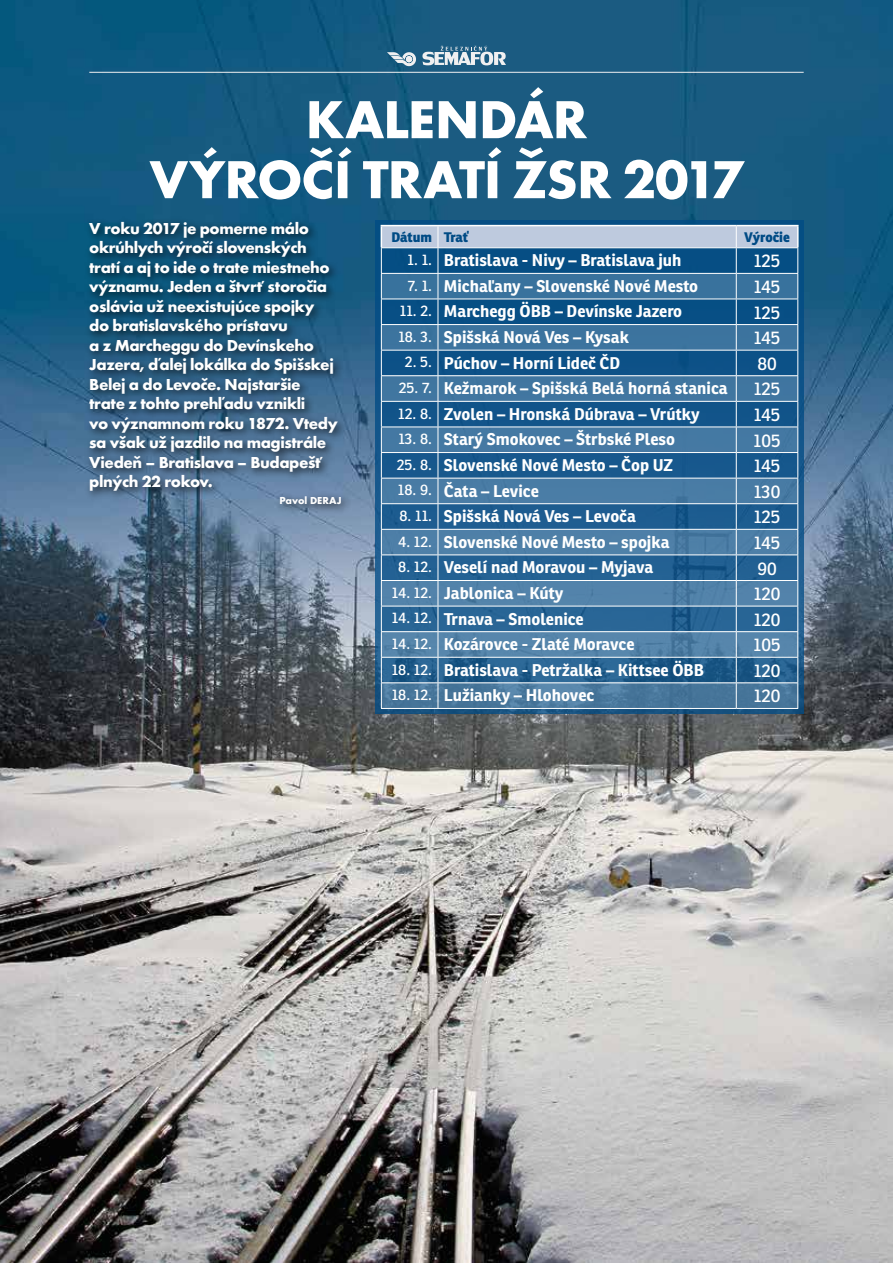
<style>
.page{position:relative;width:893px;height:1263px;background:#fff}
.page>*{position:absolute;margin:0;border:0;box-sizing:border-box;transform-origin:0 0}
.t1{font:700 55.5px/60px "Futura TOT";letter-spacing:-.02em;color:#fff;text-align:center}
.t2{font:18px "Ronnia";color:#fff}
.t3{font:700 16.5px "Ronnia";color:#fff}
.t4{font:700 16.5px/19.5px "Futura TOT";letter-spacing:-.025em;color:#fff}
.t5{font:800 13.5px "Ronnia";letter-spacing:-.01em;color:#004b85}
.t6{font:700 10.5px "Futura TOT";color:#fff}
.s1{font-weight:400;font-size:15px}
</style>
<div class="page">
<img style="left:0;top:0;width:893px;height:1263px">
<svg style="left:376px;top:220px;width:428px;height:493px;background:#19588a"></svg>
<div style="left:85px;top:217px;width:267px;height:298px;background:#000;opacity:.75"></div>
<svg style="left:422px;top:46px;width:84px;height:19px"></svg>
<svg style="left:387px;top:52px;width:29px;height:14px"></svg>
<hr style="left:89px;top:72px;width:715px;height:1px;background:#f0f0f1">
<hr style="left:381px;top:225px;width:57px;height:1px;background:#fff">
<hr style="left:438px;top:225px;width:298px;height:1px;background:#fff">
<hr style="left:736px;top:225px;width:63px;height:1px;background:#fff">
<hr style="left:797px;top:226px;width:2px;height:21px;background:#fff">
<svg style="left:381px;top:226px;width:417px;height:482px;background:#3e749f"></svg>
<hr style="left:381px;top:708px;width:57px;height:1px;background:#fff">
<hr style="left:438px;top:708px;width:298px;height:1px;background:#fff">
<hr style="left:736px;top:708px;width:62px;height:1px;background:#fff">
<h1 class="t1" style="left:149px;top:89px;width:596px">KALENDÁR<br>VÝROČÍ TRATÍ ŽSR 2017</h1>
<p class="t5" style="left:391px;top:228px;width:78px">Dátum Trať</p>
<p class="t5" style="left:744px;top:228px;width:47px">Výročie</p>
<p class="t3" style="left:408px;top:250px;width:275px"><span class="s1">1. 1.</span> Bratislava - Nivy – Bratislava juh</p>
<p class="t2" style="left:754px;top:250px;width:28px">125</p>
<p class="t3" style="left:408px;top:275px;width:292px"><span class="s1">7. 1.</span> Michaľany – Slovenské Nové Mesto</p>
<p class="t2" style="left:754px;top:275px;width:28px">145</p>
<p class="t3" style="left:400px;top:301px;width:284px"><span class="s1">11. 2.</span> Marchegg ÖBB – Devínske Jazero</p>
<p class="t2" style="left:754px;top:301px;width:28px">125</p>
<p class="t3" style="left:398px;top:327px;width:232px"><span class="s1">18. 3.</span> Spišská Nová Ves – Kysak</p>
<p class="t2" style="left:754px;top:326px;width:28px">145</p>
<p class="t3" style="left:405px;top:352px;width:217px"><span class="s1">2. 5.</span> Púchov – Horní Lideč ČD</p>
<p class="t2" style="left:757px;top:352px;width:21px">80</p>
<p class="t3" style="left:399px;top:378px;width:330px"><span class="s1">25. 7.</span> Kežmarok – Spišská Belá horná stanica</p>
<p class="t2" style="left:754px;top:378px;width:28px">125</p>
<p class="t3" style="left:398px;top:403px;width:303px"><span class="s1">12. 8.</span> Zvolen – Hronská Dúbrava – Vrútky</p>
<p class="t2" style="left:754px;top:403px;width:28px">145</p>
<p class="t3" style="left:398px;top:429px;width:278px"><span class="s1">13. 8.</span> Starý Smokovec – Štrbské Pleso</p>
<p class="t2" style="left:754px;top:429px;width:28px">105</p>
<p class="t3" style="left:397px;top:455px;width:278px"><span class="s1">25. 8.</span> Slovenské Nové Mesto – Čop UZ</p>
<p class="t2" style="left:754px;top:454px;width:28px">145</p>
<p class="t3" style="left:398px;top:480px;width:142px"><span class="s1">18. 9.</span> Čata – Levice</p>
<p class="t2" style="left:754px;top:480px;width:28px">130</p>
<p class="t3" style="left:399px;top:506px;width:238px"><span class="s1">8. 11.</span> Spišská Nová Ves – Levoča</p>
<p class="t2" style="left:754px;top:506px;width:28px">125</p>
<p class="t3" style="left:398px;top:531px;width:273px"><span class="s1">4. 12.</span> Slovenské Nové Mesto – spojka</p>
<p class="t2" style="left:754px;top:531px;width:28px">145</p>
<p class="t3" style="left:398px;top:557px;width:256px"><span class="s1">8. 12.</span> Veselí nad Moravou – Myjava</p>
<p class="t2" style="left:757px;top:557px;width:21px">90</p>
<p class="t3" style="left:392px;top:582px;width:173px"><span class="s1">14. 12.</span> Jablonica – Kúty</p>
<p class="t2" style="left:754px;top:582px;width:28px">120</p>
<p class="t3" style="left:392px;top:608px;width:193px"><span class="s1">14. 12.</span> Trnava – Smolenice</p>
<p class="t2" style="left:754px;top:608px;width:28px">120</p>
<p class="t3" style="left:392px;top:634px;width:244px"><span class="s1">14. 12.</span> Kozárovce - Zlaté Moravce</p>
<p class="t2" style="left:754px;top:634px;width:28px">105</p>
<p class="t3" style="left:392px;top:659px;width:314px"><span class="s1">18. 12.</span> Bratislava - Petržalka – Kittsee ÖBB</p>
<p class="t2" style="left:754px;top:659px;width:28px">120</p>
<p class="t3" style="left:392px;top:685px;width:204px"><span class="s1">18. 12.</span> Lužianky – Hlohovec</p>
<p class="t2" style="left:754px;top:685px;width:28px">120</p>
<p class="t4" style="left:89px;top:218px;width:250px">V roku 2017 je pomerne málo okrúhlych výročí slovenských tratí a aj to ide o trate miestneho významu. Jeden a štvrť storočia oslávia už neexistujúce spojky do bratislavského prístavu<br>a z Marcheggu do Devínskeho<br>Jazera, ďalej lokálka do Spišskej<br>Belej a do Levoče. Najstaršie trate z tohto prehľadu vznikli<br>vo významnom roku 1872. Vtedy sa však už jazdilo na magistrále<br>Viedeň – Bratislava – Budapešť plných 22 rokov.</p>
<p class="t6" style="left:279px;top:494px;width:64px">Pavol DERAJ</p>
</div>
